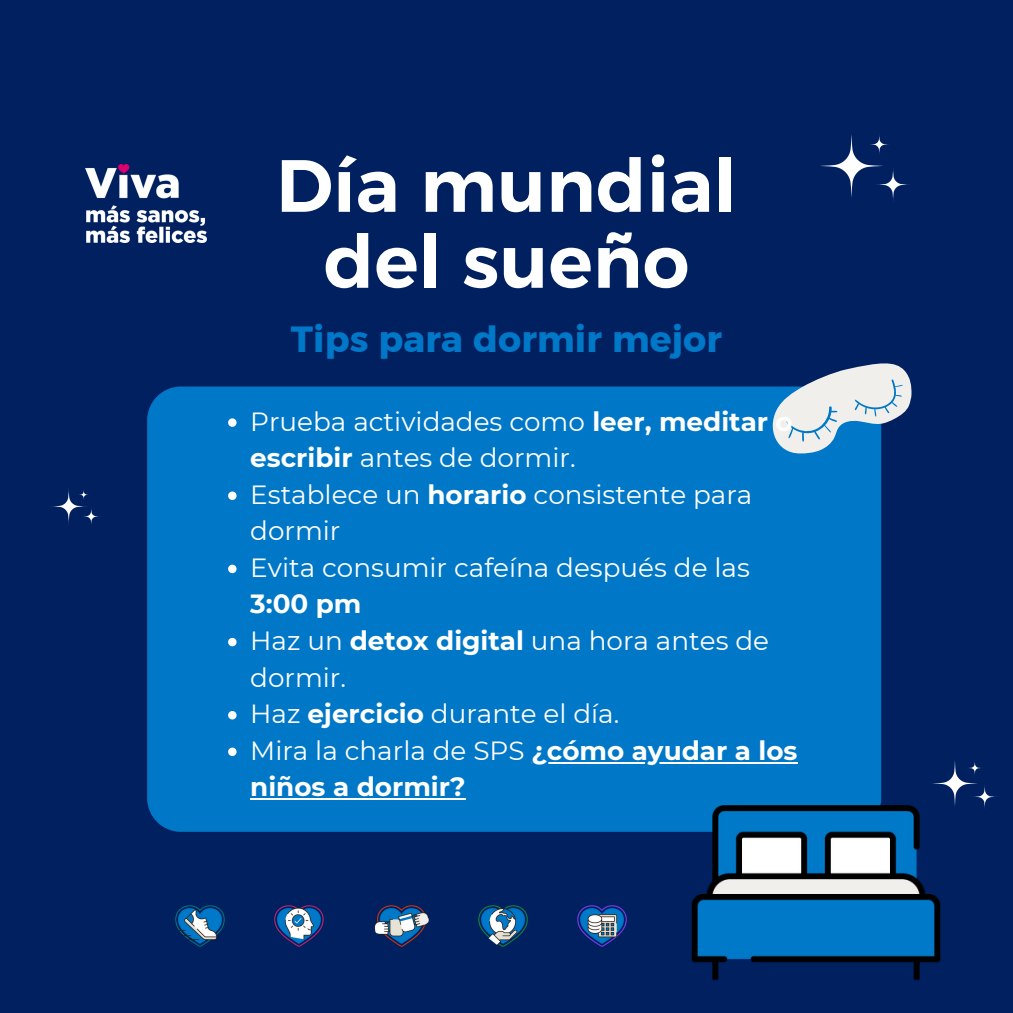
<style>
.page{position:relative;width:1013px;height:1013px;background:#fff}
.page>*{position:absolute;margin:0;border:0;box-sizing:border-box;transform-origin:0 0}
.t1{font:700 73.75px "Kief Montaser Semi";letter-spacing:.005em;color:#fff}
.t2{font:36.25px "Kief Montaser Bold";letter-spacing:.005em;color:#0178c7}
.t3{font:26.25px/36.5px "Montserrat";color:#fff}
.t4{font:700 26.25px "Montserrat";color:#fff}
.s1{font-weight:700}
</style>
<div class="page">
<div style="left:0;top:0;width:1012px;height:1012px;background:#002060"></div>
<div style="left:147px;top:386px;width:734px;height:445px;background:#0178c7;border-radius:34px"></div>
<img style="left:668px;top:746px;width:273px;height:235px">
<svg style="left:766px;top:363px;width:145px;height:90px"></svg>
<img style="left:374px;top:905px;width:54px;height:41px">
<img style="left:274px;top:905px;width:49px;height:41px">
<img style="left:578px;top:905px;width:48px;height:41px">
<img style="left:175px;top:905px;width:49px;height:41px">
<img style="left:479px;top:905px;width:48px;height:41px">
<img style="left:85px;top:164px;width:121px;height:78px">
<svg style="left:820px;top:134px;width:90px;height:67px"></svg>
<svg style="left:228px;top:418px;width:8px;height:9px"></svg>
<svg style="left:228px;top:491px;width:8px;height:9px"></svg>
<svg style="left:228px;top:564px;width:8px;height:9px"></svg>
<svg style="left:228px;top:638px;width:8px;height:8px"></svg>
<svg style="left:228px;top:711px;width:8px;height:8px"></svg>
<svg style="left:228px;top:747px;width:8px;height:9px"></svg>
<hr style="left:531px;top:761px;width:266px;height:2px;background:#fff">
<hr style="left:250px;top:798px;width:215px;height:2px;background:#fff">
<svg style="left:51px;top:489px;width:48px;height:35px"></svg>
<svg style="left:928px;top:757px;width:68px;height:53px"></svg>
<p class="t1" style="left:276px;top:140px;width:462px">Día mundial</p>
<h2 class="t1" style="left:323px;top:216px;width:367px">del sueño</h2>
<p class="t2" style="left:291px;top:316px;width:433px">Tips para dormir mejor</p>
<p class="t3" style="left:250px;top:403px;width:544px">Prueba actividades como <span class="s1">leer, meditar o escribir</span> antes de dormir.</p>
<p class="t3" style="left:250px;top:476px;width:503px">Establece un <span class="s1">horario</span> consistente para dormir</p>
<p class="t3" style="left:250px;top:549px;width:501px">Evita consumir cafeína después de las<br><span class="s1">3:00 pm</span></p>
<p class="t3" style="left:250px;top:622px;width:520px">Haz un <span class="s1">detox digital</span> una hora antes de dormir.</p>
<p class="t3" style="left:250px;top:695px;width:370px">Haz <span class="s1">ejercicio</span> durante el día.</p>
<p class="t3" style="left:250px;top:732px;width:549px">Mira la charla de SPS <span class="s1">¿cómo ayudar a los</span></p>
<p class="t4" style="left:250px;top:771px;width:217px">niños a dormir?</p>
</div>
